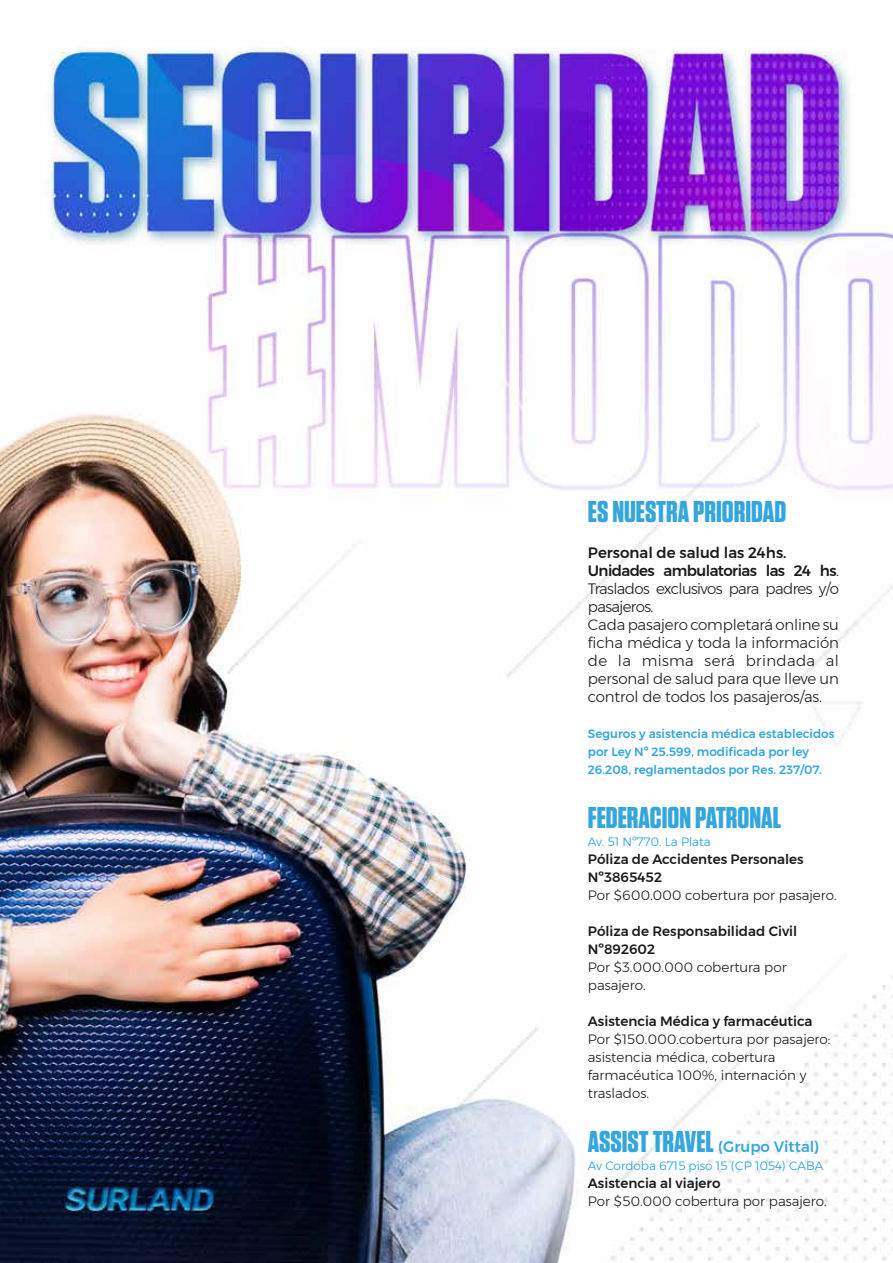
<style>
.page{position:relative;width:893px;height:1263px;background:#fff}
.page>*{position:absolute;margin:0;border:0;box-sizing:border-box;transform-origin:0 0}
.t1{font:700 30px "Tungsten";color:#33a6dd}
.t2{font:300 15px/18px "Montserrat";letter-spacing:-.01em;color:#1a1a1a}
.t3{font:500 15px "Montserrat";color:#33a6dd}
.t4{font:300 13.5px/18px "Montserrat";color:#1a1a1a}
.t5{font:500 13.5px/18px "Montserrat";color:#1a1a1a}
.t6{font:500 12px/18px "Montserrat";color:#33a6dd}
.t7{font:300 12px "Montserrat";color:#1c9cd9}
.s1{font-weight:500}
.s2{font-family:"Tungsten";font-weight:700;font-size:30px}
</style>
<div class="page">
<img style="left:0;top:49px;width:893px;height:1214px">
<h1 class="t1" style="left:588px;top:496px;width:200px">ES NUESTRA PRIORIDAD</h1>
<p class="t2" style="left:588px;top:543px;width:253px"><span class="s1">Personal de salud las 24hs.<br>Unidades ambulatorias las 24 hs</span>.<br>Traslados exclusivos para padres y/o pasajeros.<br>Cada pasajero completará online su ficha médica y toda la información de la misma será brindada al personal de salud para que lleve un control de todos los pasajeros/as.</p>
<p class="t6" style="left:588px;top:725px;width:248px">Seguros y asistencia médica establecidos por Ley Nº 25.599, modificada por ley<br>26.208, reglamentados por Res. 237/07.</p>
<h1 class="t1" style="left:588px;top:802px;width:195px">FEDERACION PATRONAL</h1>
<p class="t7" style="left:588px;top:833px;width:124px">Av. 51 Nº770. La Plata</p>
<p class="t5" style="left:588px;top:850px;width:217px">Póliza de Accidentes Personales<br>Nº3865452</p>
<p class="t4" style="left:588px;top:886px;width:250px">Por $600.000 cobertura por pasajero.</p>
<p class="t5" style="left:588px;top:922px;width:211px">Póliza de Responsabilidad Civil<br>Nº892602</p>
<p class="t4" style="left:588px;top:958px;width:200px">Por $3.000.000 cobertura por pasajero.</p>
<p class="t5" style="left:588px;top:1012px;width:226px">Asistencia Médica y farmacéutica</p>
<p class="t4" style="left:588px;top:1030px;width:244px">Por $150.000.cobertura por pasajero: asistencia médica, cobertura farmacéutica 100%, internación y traslados.</p>
<p class="t3" style="left:588px;top:1135px;width:233px"><span class="s2">ASSIST TRAVEL</span> (Grupo Vittal)</p>
<p class="t7" style="left:588px;top:1157px;width:237px">Av Cordoba 6715 piso 15 (CP 1054) CABA</p>
<p class="t5" style="left:588px;top:1174px;width:134px">Asistencia al viajero</p>
<p class="t4" style="left:588px;top:1192px;width:240px">Por $50.000 cobertura por pasajero.</p>
</div>
